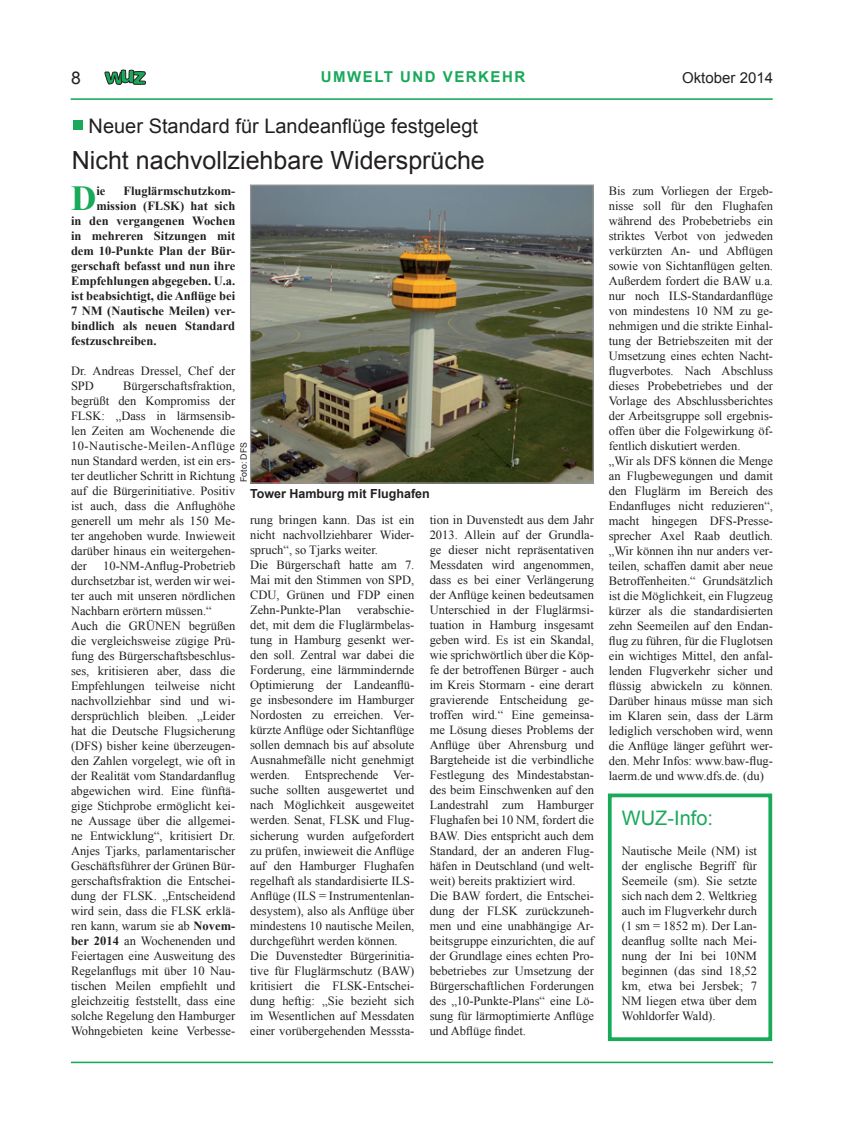
<style>
.page{position:relative;width:844px;height:1134px;background:#fff}
.page>*{position:absolute;margin:0;border:0;box-sizing:border-box;transform-origin:0 0}
.t1{font:700 35.12px "Times New Roman";color:#18a959}
.t2{font:25px "Arial";color:#231f20}
.t3{font:20px "Arial";color:#231f20}
.t4{font:20px "Arial";color:#18a959}
.t5{font:17.5px "Arial";color:#231f20}
.t6{font:700 15px "Arial";letter-spacing:.1em;color:#18a959}
.t7{font:15px "Arial";color:#231f20}
.t8{font:12.5px/15px "Times New Roman";color:#231f20}
.t9{font:700 12.5px "Times New Roman";color:#231f20}
.t10{font:700 12.5px "Arial";color:#231f20}
.t11{font:8.75px "Arial";color:#231f20}
.s1{font-weight:700}
</style>
<div class="page">
<hr style="left:71px;top:1062px;width:701px;height:1px;background:#18a959">
<hr style="left:71px;top:98px;width:701px;height:2px;background:#18a959">
<svg style="left:105px;top:70px;width:41px;height:15px"></svg>
<div style="left:607px;top:793px;width:165px;height:248px;border:4px solid #18a959"></div>
<div style="left:73px;top:120px;width:10px;height:10px;background:#18a959"></div>
<img style="left:252px;top:187px;width:339px;height:295px">
<div style="left:250px;top:185px;width:343px;height:299px;border:1px solid #939598"></div>
<p class="t6" style="left:321px;top:66px;width:206px">UMWELT UND VERKEHR</p>
<h3 class="t3" style="left:89px;top:113px;width:391px">Neuer Standard für Landeanflüge festgelegt</h3>
<h2 class="t2" style="left:72px;top:143px;width:414px">Nicht nachvollziehbare Widersprüche</h2>
<h3 class="t5" style="left:71px;top:66px;width:11px">8</h3>
<p class="t7" style="left:682px;top:68px;width:92px">Oktober 2014</p>
<h1 class="t1" style="left:71px;top:173px;width:27px">D</h1>
<p class="t9" style="left:96px;top:182px;width:11px">ie</p>
<p class="t9" style="left:123px;top:182px;width:113px">Fluglärmschutzkom-</p>
<p class="t9" style="left:96px;top:197px;width:140px">mission (FLSK) hat sich</p>
<p class="t9" style="left:71px;top:212px;width:166px">in den vergangenen Wochen</p>
<p class="t9" style="left:71px;top:227px;width:166px">in mehreren Sitzungen mit</p>
<p class="t9" style="left:71px;top:242px;width:166px">dem 10-Punkte Plan der Bür-</p>
<p class="t9" style="left:71px;top:257px;width:166px">gerschaft befasst und nun ihre</p>
<p class="t9" style="left:71px;top:272px;width:166px">Empfehlungen abgegeben. U.a.</p>
<p class="t9" style="left:71px;top:287px;width:166px">ist beabsichtigt, die Anflüge bei</p>
<p class="t9" style="left:71px;top:302px;width:166px">7 NM (Nautische Meilen) ver-</p>
<p class="t9" style="left:71px;top:317px;width:166px">bindlich als neuen Standard</p>
<p class="t9" style="left:71px;top:332px;width:87px">festzuschreiben.</p>
<p class="t8" style="left:71px;top:363px;width:166px">Dr. Andreas Dressel, Chef der<br>SPD</p>
<p class="t8" style="left:71px;top:378px;width:166px;text-align:justify;text-indent:52px">Bürgerschaftsfraktion, begrüßt den Kompromiss der FLSK: „Dass in lärmsensib&shy;len Zeiten am Wochenende die 10-Nautische-Meilen-Anflüge nun Standard werden, ist ein ers&shy;ter deutlicher Schritt in Richtung auf die Bürgerinitiative. Positiv ist auch, dass die Anflughöhe generell um mehr als 150 Me&shy;ter angehoben wurde. Inwieweit darüber hinaus ein weitergehen&shy;der</p>
<p class="t11" style="left:238px;top:482px;width:41px;rotate:-90deg">Foto: DFS</p>
<p class="t10" style="left:250px;top:486px;width:181px">Tower Hamburg mit Flughafen</p>
<p class="t8" style="left:250px;top:513px;width:166px">rung bringen kann. Das ist ein nicht nachvollziehbarer Wider&shy;spruch“, so Tjarks weiter.<br>Die Bürgerschaft hatte am 7.<br>Mai mit den Stimmen von SPD,<br>CDU, Grünen und FDP einen<br>Zehn-Punkte-Plan verabschie&shy;det, mit dem die Fluglärmbelas&shy;tung in Hamburg gesenkt wer&shy;den soll. Zentral war dabei die<br>Forderung, eine lärmmindernde<br>Optimierung der Landeanflü&shy;ge insbesondere im Hamburger<br>Nordosten zu erreichen. Ver&shy;kürzte Anflüge oder Sichtanflüge sollen demnach bis auf absolute<br>Ausnahmefälle nicht genehmigt werden. Entsprechende Ver&shy;suche sollten ausgewertet und nach Möglichkeit ausgeweitet werden. Senat, FLSK und Flug&shy;sicherung wurden aufgefordert zu prüfen, inwieweit die Anflüge auf den Hamburger Flughafen regelhaft als standardisierte ILS-<br>Anflüge (ILS = Instrumentenlan&shy;desystem), also als Anflüge über mindestens 10 nautische Meilen, durchgeführt werden können.<br>Die Duvenstedter Bürgerinitia&shy;tive für Fluglärmschutz (BAW) kritisiert die FLSK-Entschei&shy;dung heftig: „Sie bezieht sich im Wesentlichen auf Messdaten einer vorübergehenden Messsta-</p>
<p class="t8" style="left:429px;top:513px;width:166px">tion in Duvenstedt aus dem Jahr<br>2013. Allein auf der Grundla&shy;ge dieser nicht repräsentativen<br>Messdaten wird angenommen, dass es bei einer Verlängerung der Anflüge keinen bedeutsamen<br>Unterschied in der Fluglärmsi&shy;tuation in Hamburg insgesamt geben wird. Es ist ein Skandal, wie sprichwörtlich über die Köp&shy;fe der betroffenen Bürger - auch im Kreis Stormarn - eine derart gravierende Entscheidung ge&shy;troffen wird.“ Eine gemeinsa&shy;me Lösung dieses Problems der<br>Anflüge über Ahrensburg und<br>Bargteheide ist die verbindliche<br>Festlegung des Mindestabstan&shy;des beim Einschwenken auf den<br>Landestrahl zum Hamburger<br>Flughafen bei 10 NM, fordert die<br>BAW. Dies entspricht auch dem<br>Standard, der an anderen Flug&shy;häfen in Deutschland (und welt&shy;weit) bereits praktiziert wird.<br>Die BAW fordert, die Entschei&shy;dung der FLSK zurückzuneh&shy;men und eine unabhängige Ar&shy;beitsgruppe einzurichten, die auf der Grundlage eines echten Pro&shy;bebetriebes zur Umsetzung der<br>Bürgerschaftlichen Forderungen des „10-Punkte-Plans“ eine Lö&shy;sung für lärmoptimierte Anflüge und Abflüge findet.</p>
<p class="t8" style="left:71px;top:558px;width:166px;text-indent:32px">10-NM-Anflug-Probetrieb durchsetzbar ist, werden wir wei&shy;ter auch mit unseren nördlichen<br>Nachbarn erörtern müssen.“<br>Auch die GRÜNEN begrüßen die vergleichsweise zügige Prü&shy;fung des Bürgerschaftsbeschlus&shy;ses, kritisieren aber, dass die<br>Empfehlungen teilweise nicht nachvollziehbar sind und wi&shy;dersprüchlich bleiben. „Leider hat die Deutsche Flugsicherung (DFS) bisher keine überzeugen&shy;den Zahlen vorgelegt, wie oft in der Realität vom Standardanflug abgewichen wird. Eine fünftä&shy;gige Stichprobe ermöglicht kei&shy;ne Aussage über die allgemei&shy;ne Entwicklung“, kritisiert Dr.<br>Anjes Tjarks, parlamentarischer<br>Geschäftsführer der Grünen Bür&shy;gerschaftsfraktion die Entschei&shy;dung der FLSK. „Entscheidend wird sein, dass die FLSK erklä&shy;ren kann, warum sie ab <span class="s1">Novem&shy;ber 2014</span> an Wochenenden und<br>Feiertagen eine Ausweitung des<br>Regelanflugs mit über 10 Nau&shy;tischen Meilen empfiehlt und gleichzeitig feststellt, dass eine solche Regelung den Hamburger<br>Wohngebieten keine Verbesse-</p>
<p class="t8" style="left:608px;top:183px;width:166px">Bis zum Vorliegen der Ergeb&shy;nisse soll für den Flughafen während des Probebetriebs ein striktes Verbot von jedweden verkürzten An- und Abflügen sowie von Sichtanflügen gelten.<br>Außerdem fordert die BAW u.a. nur noch ILS-Standardanflüge von mindestens 10 NM zu ge&shy;nehmigen und die strikte Einhal&shy;tung der Betriebszeiten mit der<br>Umsetzung eines echten Nacht&shy;flugverbotes. Nach Abschluss dieses Probebetriebes und der<br>Vorlage des Abschlussberichtes der Arbeitsgruppe soll ergebnis&shy;offen über die Folgewirkung öf&shy;fentlich diskutiert werden.<br>„Wir als DFS können die Menge an Flugbewegungen und damit den Fluglärm im Bereich des<br>Endanfluges nicht reduzieren“, macht hingegen DFS-Presse&shy;sprecher Axel Raab deutlich. „Wir können ihn nur anders ver&shy;teilen, schaffen damit aber neue<br>Betroffenheiten.“ Grundsätzlich ist die Möglichkeit, ein Flugzeug kürzer als die standardisierten zehn Seemeilen auf den Endan&shy;flug zu führen, für die Fluglotsen ein wichtiges Mittel, den anfal&shy;lenden Flugverkehr sicher und flüssig abwickeln zu können.<br>Darüber hinaus müsse man sich im Klaren sein, dass der Lärm lediglich verschoben wird, wenn die Anflüge länger geführt wer&shy;den. Mehr Infos: www.baw-flug&shy;laerm.de und www.dfs.de. (du)</p>
<h3 class="t4" style="left:621px;top:804px;width:93px">WUZ-Info:</h3>
<p class="t8" style="left:621px;top:843px;width:137px;text-align:justify">Nautische Meile (NM) ist der englische Begriff für Seemeile (sm). Sie setzte sich nach dem 2. Weltkrieg auch im Flugverkehr durch (1 sm = 1852 m). Der Lan&shy;deanflug sollte nach Mei&shy;nung der Ini bei 10NM beginnen (das sind 18,52 km, etwa bei Jersbek; 7<br>NM liegen etwa über dem Wohldorfer Wald).</p>
</div>
